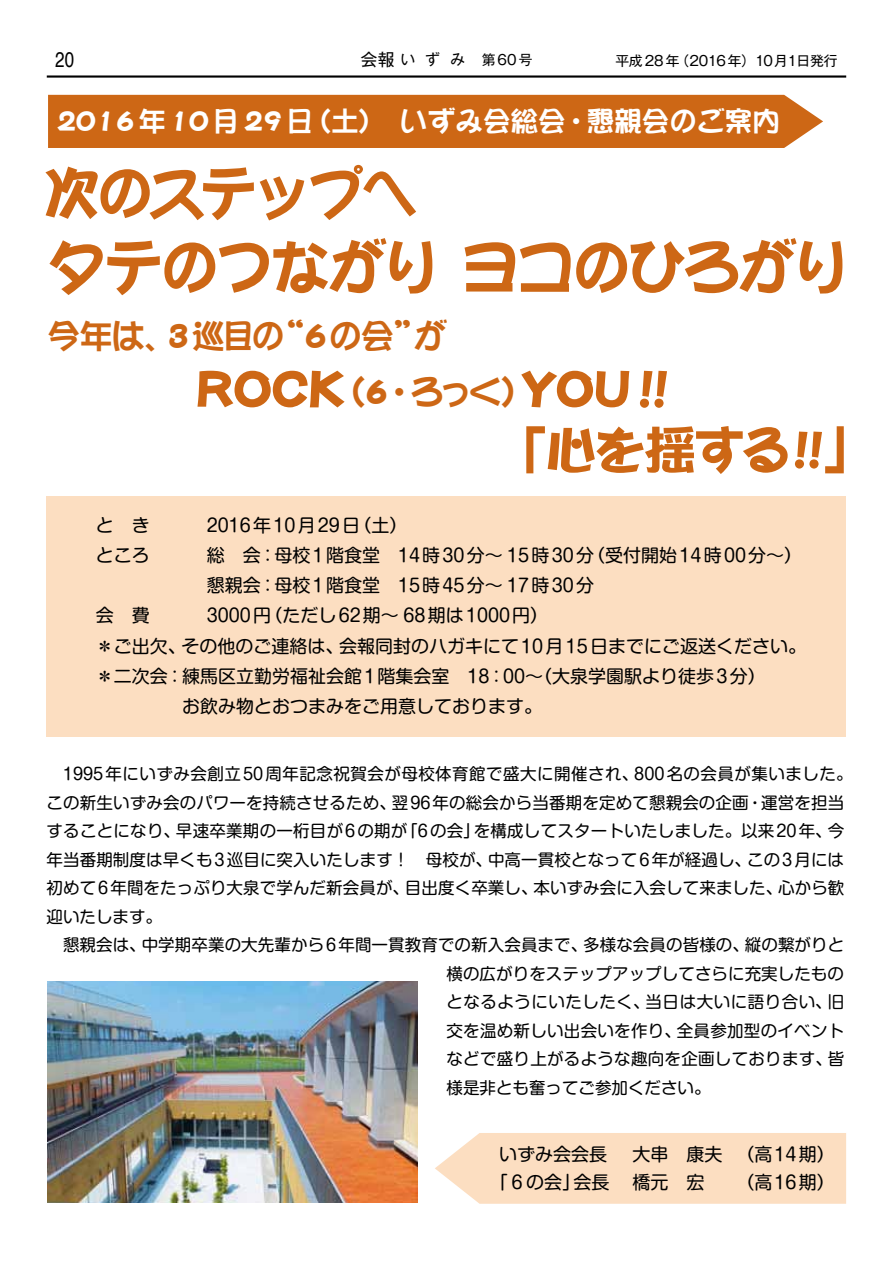
<style>
.page{position:relative;width:893px;height:1263px;background:#fff}
.page>*{position:absolute;margin:0;border:0;box-sizing:border-box;transform-origin:0 0}
.t1{font:58.8px "DFPOP1 Std W12";letter-spacing:-.05em;color:#cd6715}
.t2{font:57px "DFPOP1 Std W12";letter-spacing:-.07em;color:#cd6715}
.t3{font:51px "DFPOP1 Std W12";letter-spacing:-.03em;color:#cd6715}
.t4{font:33.6px "DFPOP1 Std W9";letter-spacing:-.04em;color:#cd6715}
.t5{font:27.6px "DFPOP1 Std W9";color:#fff}
.t6{font:21.3px "Helvetica";color:#000;scale:.8 1}
.t7{font:18px/30px "Shin M Go Pro";color:#000}
.t8{font:18px "Shin M Go Pro";letter-spacing:.06em;color:#000}
.t9{font:16.5px "Shin M Go Pro";letter-spacing:.01em;color:#000}
.t10{font:16.5px "Shin M Go Pro";letter-spacing:.03em;color:#000}
.t11{font:13.8px "Gothic MB101 Pro";letter-spacing:.005em;color:#000}
.s1{font-size:16.95px}
.s2{font-size:14.85px}
.s3{font-size:33.9px}
</style>
<div class="page">
<hr style="left:47px;top:75px;width:799px;height:3px;background:#000">
<div style="left:435px;top:1133px;width:411px;height:71px;background:#fcdec1"></div>
<div style="left:48px;top:95px;width:775px;height:53px;background:#cd6715"></div>
<div style="left:47px;top:496px;width:799px;height:240px;background:#fcdec1"></div>
<img style="left:48px;top:982px;width:370px;height:221px">
<p class="t6" style="left:55px;top:43px;width:25px">20</p>
<p class="t11" style="left:360px;top:48px;width:174px"><span class="s1">会報</span> <span class="s2">い ず み</span> 第60号</p>
<p class="t11" style="left:615px;top:50px;width:224px">平成28年（2016年）10月１日発行</p>
<h3 class="t5" style="left:57px;top:106px;width:725px">2016年 10月 29日（土）　いずみ会総会・懇親会のご案内</h3>
<h2 class="t2" style="left:43px;top:162px;width:376px">次のステップへ</h2>
<h1 class="t1" style="left:47px;top:235px;width:805px">タテのつながり ヨコのひろがり</h1>
<h3 class="t4" style="left:47px;top:318px;width:401px">今年は、3巡目の“6の会”が</h3>
<h3 class="t3" style="left:195px;top:361px;width:475px">ROCK<span class="s3">（6・ろっく）</span>YOU !!</h3>
<h3 class="t3" style="left:496px;top:422px;width:380px">「心を揺する!!」</h3>
<p class="t7" style="left:96px;top:508px;width:55px">と　き</p>
<p class="t8" style="left:207px;top:511px;width:202px">2016年10月29日（土）</p>
<p class="t7" style="left:96px;top:538px;width:55px">ところ</p>
<p class="t7" style="left:207px;top:538px;width:597px">総　会：母校1階食堂　14時30分～ 15時30分（受付開始14時00分～）懇親会：母校1階食堂　15時45分～ 17時30分</p>
<p class="t7" style="left:96px;top:598px;width:55px">会　費</p>
<p class="t7" style="left:207px;top:598px;width:343px">3000円（ただし62期～ 68期は1000円）</p>
<p class="t7" style="left:96px;top:628px;width:711px">＊ご出欠、その他のご連絡は、会報同封のハガキにて10月15日までにご返送ください。</p>
<p class="t7" style="left:96px;top:658px;width:671px">＊二次会： 練馬区立勤労福祉会館1階集会室　18：00～（大泉学園駅より徒歩3分）</p>
<p class="t7" style="left:182px;top:688px;width:361px">お飲み物とおつまみをご用意しております。</p>
<p class="t10" style="left:47px;top:761px;width:808px">　1995年にいずみ会創立50周年記念祝賀会が母校体育館で盛大に開催され、800名の会員が集いました。</p>
<p class="t9" style="left:47px;top:789px;width:799px">この新生いずみ会のパワーを持続させるため、翌96年の総会から当番期を定めて懇親会の企画・運営を担当</p>
<p class="t9" style="left:47px;top:818px;width:799px">することになり、早速卒業期の一桁目が6の期が「6の会」を構成してスタートいたしました。以来20年、今</p>
<p class="t9" style="left:47px;top:846px;width:799px">年当番期制度は早くも3巡目に突入いたします！　母校が、中高一貫校となって6年が経過し、この3月には</p>
<p class="t9" style="left:47px;top:875px;width:799px">初めて6年間をたっぷり大泉で学んだ新会員が、目出度く卒業し、本いずみ会に入会して来ました、心から歓</p>
<p class="t9" style="left:47px;top:903px;width:117px">迎いたします。</p>
<p class="t9" style="left:47px;top:932px;width:799px">　懇親会は、中学期卒業の大先輩から6年間一貫教育での新入会員まで、多様な会員の皆様の、縦の繋がりと</p>
<p class="t9" style="left:446px;top:960px;width:399px">横の広がりをステップアップしてさらに充実したもの</p>
<p class="t10" style="left:446px;top:989px;width:399px">となるようにいたしたく、当日は大いに語り合い、旧</p>
<p class="t9" style="left:446px;top:1017px;width:399px">交を温め新しい出会いを作り、全員参加型のイベント</p>
<p class="t9" style="left:446px;top:1045px;width:399px">などで盛り上がるような趣向を企画しております、皆</p>
<p class="t9" style="left:446px;top:1074px;width:265px">様是非とも奮ってご参加ください。</p>
<p class="t7" style="left:499px;top:1137px;width:109px">いずみ会会長</p>
<p class="t7" style="left:632px;top:1137px;width:204px">大串　康夫 （高14期）</p>
<p class="t7" style="left:490px;top:1165px;width:121px">「６の会」会長</p>
<p class="t7" style="left:632px;top:1165px;width:73px">橋元　宏</p>
<p class="t7" style="left:736px;top:1165px;width:100px">（高16期）</p>
</div>
